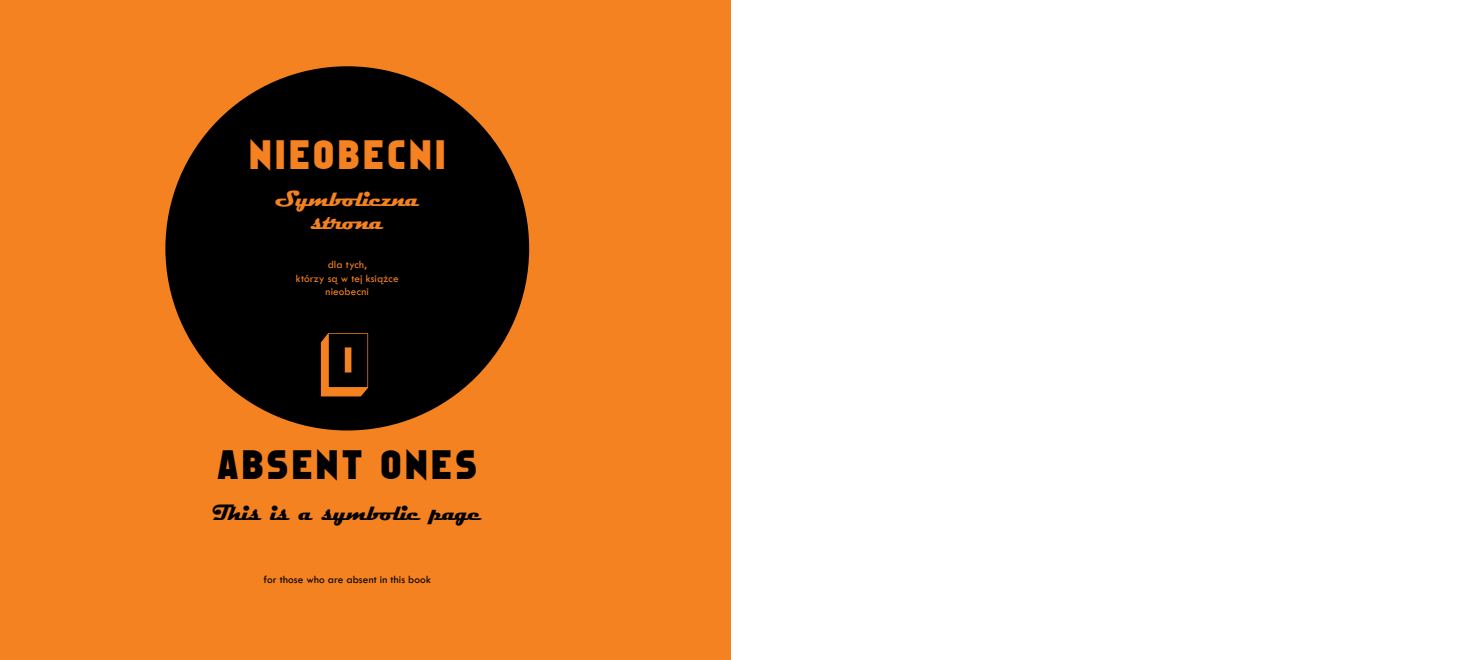
<style>
.page{position:relative;width:1460px;height:660px;background:#fff}
.page>*{position:absolute;margin:0;border:0;box-sizing:border-box;transform-origin:0 0}
.t1{font:75px "Pioneer IT Cby BT";color:#f58220}
.t2{font:37.5px "Faktos";letter-spacing:.1em;color:#000}
.t3{font:37.5px "Faktos";letter-spacing:.095em;color:#f58220}
.t4{font:700 22.5px "Magneto";letter-spacing:-.06em;color:#000}
.t5{font:700 22.5px/22.5px "Magneto";letter-spacing:-.06em;color:#f58220;text-align:center}
.t6{font:11.25px/13.5px "Tw Cen";letter-spacing:.01em;color:#f58220;text-align:center}
.t7{font:11.25px "Tw Cen";letter-spacing:.01em;color:#000}
</style>
<div class="page">
<div style="left:0;top:0;width:730px;height:659px;background:#f58220"></div>
<div style="left:165px;top:66px;width:364px;height:364px;background:#000;border-radius:50%"></div>
<h2 class="t3" style="left:249px;top:133px;width:198px">NIEOBECNI</h2>
<h3 class="t5" style="left:275px;top:188px;width:146px">Symboliczna strona</h3>
<p class="t6" style="left:296px;top:257px;width:104px">dla tych,<br>którzy są w tej książce nieobecni</p>
<h1 class="t1" style="left:321px;top:315px;width:54px">0</h1>
<h2 class="t2" style="left:218px;top:442px;width:260px">ABSENT ONES</h2>
<h3 class="t4" style="left:213px;top:499px;width:271px">This is a symbolic page</h3>
<p class="t7" style="left:263px;top:571px;width:169px">for those who are absent in this book</p>
</div>
